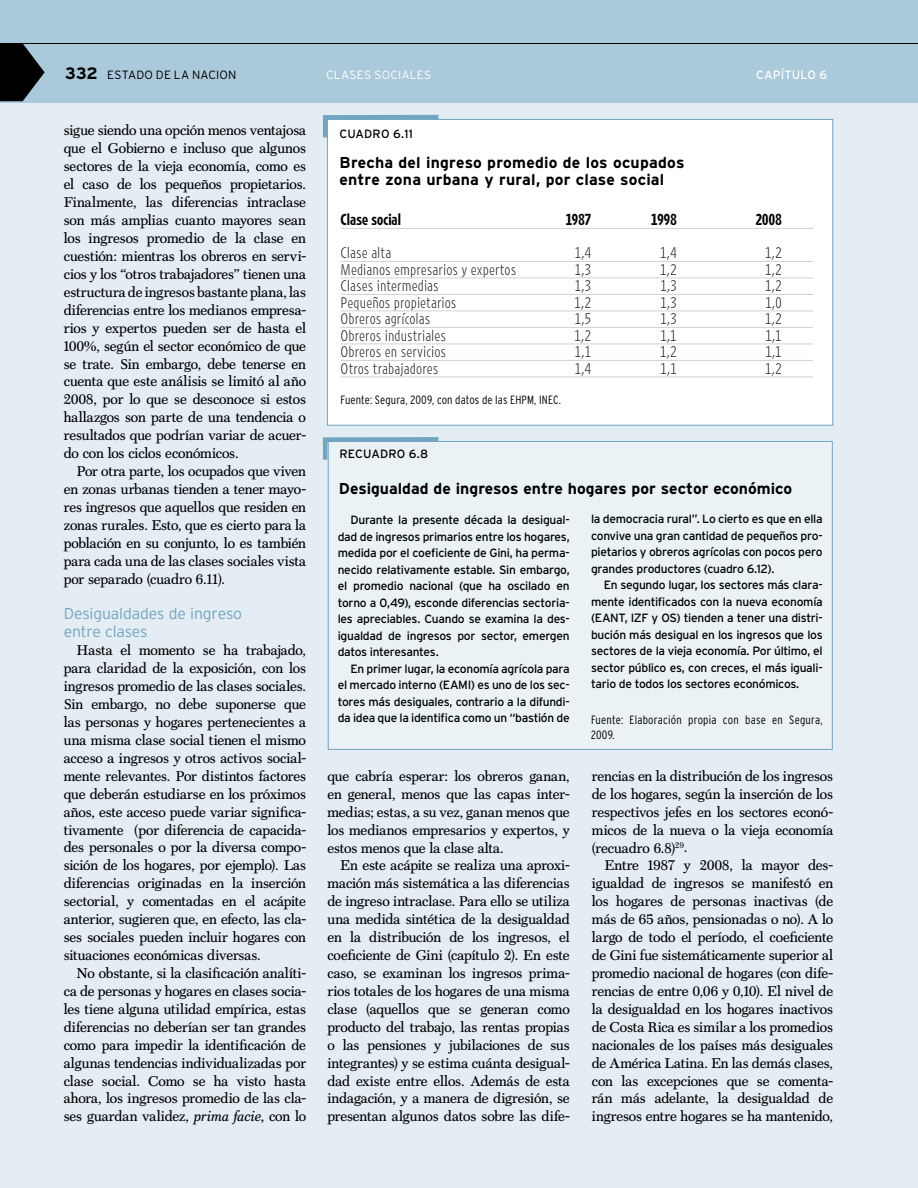
<style>
.page{position:relative;width:918px;height:1188px;background:#e3edf3}
.page>*{position:absolute;margin:0;border:0;box-sizing:border-box;transform-origin:0 0}
.t1{font:700 15.75px/16.5px "Interstate";letter-spacing:.005em;color:#000}
.t2{font:300 15.75px/17.9px "Interstate";letter-spacing:-.01em;color:#72a5c1}
.t3{font:14.25px/18px "Scotch Text";letter-spacing:-.01em;color:#000;text-align:justify}
.t4{font:14.25px "Retina A01";letter-spacing:.005em;color:#000}
.t5{font:14.25px "Retina A10";letter-spacing:.01em;color:#000}
.t6{font:12px/16.5px "Interstate";letter-spacing:-.025em;color:#000;text-align:justify}
.t7{font:300 condensed 12px/14.4px "Interstate";letter-spacing:.01em;color:#000}
.t8{font:12px "Interstate";letter-spacing:.01em;color:#000}
.t9{font:300 12px "Interstate";letter-spacing:.02em;color:#000}
.t10{font:300 12px "Interstate";letter-spacing:.01em;color:#fff}
.t11{font:12px "Interstate";letter-spacing:.01em;color:#fff}
.s1{font-weight:700;font-size:16.5px}
.s2{font-style:italic}
</style>
<div class="page">
<div style="left:0;top:0;width:918px;height:102px;background:#aac9da"></div>
<hr style="left:0;top:43px;width:918px;height:1px;background:#000">
<svg style="left:0;top:44px;width:45px;height:57px"></svg>
<div style="left:327px;top:119px;width:506px;height:307px;background:#fff;border:1px solid #72a5c1"></div>
<svg style="left:322px;top:114px;width:121px;height:28px"></svg>
<hr style="left:341px;top:228px;width:472px;height:1px;background:#d1d1d1">
<hr style="left:341px;top:261px;width:472px;height:1px;background:#d1d1d1">
<hr style="left:341px;top:278px;width:472px;height:1px;background:#d1d1d1">
<hr style="left:341px;top:294px;width:472px;height:1px;background:#d1d1d1">
<hr style="left:341px;top:311px;width:472px;height:1px;background:#d1d1d1">
<hr style="left:341px;top:327px;width:472px;height:1px;background:#d1d1d1">
<hr style="left:341px;top:344px;width:472px;height:1px;background:#d1d1d1">
<hr style="left:341px;top:360px;width:472px;height:1px;background:#d1d1d1">
<hr style="left:341px;top:377px;width:472px;height:1px;background:#d1d1d1">
<div style="left:328px;top:441px;width:505px;height:309px;background:#eaf2f6;border:1px solid #72a5c1"></div>
<svg style="left:322px;top:437px;width:121px;height:27px"></svg>
<p class="t9" style="left:65px;top:68px;width:173px"><span class="s1">332</span> ESTADO DE LA NACION</p>
<p class="t10" style="left:326px;top:68px;width:106px">CLASES SOCIALES</p>
<p class="t11" style="left:756px;top:68px;width:73px">CAPÍTULO 6</p>
<p class="t3" style="left:64px;top:122px;width:244px">sigue siendo una opción menos ventajosa que el Gobierno e incluso que algunos sectores de la vieja economía, como es el caso de los pequeños propietarios.<br>Finalmente, las diferencias intraclase son más amplias cuanto mayores sean los ingresos promedio de la clase en cuestión: mientras los obreros en servi&shy;cios y los “otros trabajadores” tienen una estructura de ingresos bastante plana, las diferencias entre los medianos empresa&shy;rios y expertos pueden ser de hasta el 100%, según el sector económico de que se trate. Sin embargo, debe tenerse en cuenta que este análisis se limitó al año 2008, por lo que se desconoce si estos hallazgos son parte de una tendencia o resultados que podrían variar de acuer&shy;do con los ciclos económicos.</p>
<p class="t3" style="left:64px;top:462px;width:244px;text-indent:13px">Por otra parte, los ocupados que viven en zonas urbanas tienden a tener mayo&shy;res ingresos que aquellos que residen en zonas rurales. Esto, que es cierto para la población en su conjunto, lo es también para cada una de las clases sociales vista por separado (cuadro 6.11).</p>
<p class="t2" style="left:64px;top:605px;width:180px">Desigualdades de ingreso entre clases</p>
<p class="t3" style="left:64px;top:641px;width:244px;text-indent:13px">Hasta el momento se ha trabajado, para claridad de la exposición, con los ingresos promedio de las clases sociales.<br>Sin embargo, no debe suponerse que las personas y hogares pertenecientes a una misma clase social tienen el mismo acceso a ingresos y otros activos social&shy;mente relevantes. Por distintos factores que deberán estudiarse en los próximos años, este acceso puede variar significa&shy;tivamente (por diferencia de capacida&shy;des personales o por la diversa compo&shy;sición de los hogares, por ejemplo). Las diferencias originadas en la inserción sectorial, y comentadas en el acápite anterior, sugieren que, en efecto, las cla&shy;ses sociales pueden incluir hogares con situaciones económicas diversas.</p>
<p class="t3" style="left:64px;top:964px;width:244px;text-indent:13px">No obstante, si la clasificación analíti&shy;ca de personas y hogares en clases socia&shy;les tiene alguna utilidad empírica, estas diferencias no deberían ser tan grandes como para impedir la identificación de algunas tendencias individualizadas por clase social. Como se ha visto hasta ahora, los ingresos promedio de las cla&shy;ses guardan validez, <span class="s2">prima facie</span>, con lo</p>
<p class="t8" style="left:339px;top:127px;width:75px">CUADRO 6.11</p>
<p class="t1" style="left:339px;top:154px;width:347px">Brecha del ingreso promedio de los ocupados entre zona urbana y rural, por clase social</p>
<p class="t5" style="left:341px;top:211px;width:62px">Clase social</p>
<p class="t5" style="left:566px;top:211px;width:27px">1987</p>
<p class="t5" style="left:651px;top:211px;width:27px">1998</p>
<p class="t5" style="left:756px;top:211px;width:27px">2008</p>
<p class="t4" style="left:341px;top:244px;width:52px">Clase alta</p>
<p class="t4" style="left:575px;top:244px;width:18px">1,4</p>
<p class="t4" style="left:660px;top:244px;width:18px">1,4</p>
<p class="t4" style="left:765px;top:244px;width:18px">1,2</p>
<p class="t4" style="left:341px;top:261px;width:177px">Medianos empresarios y expertos</p>
<p class="t4" style="left:575px;top:261px;width:18px">1,3</p>
<p class="t4" style="left:660px;top:261px;width:18px">1,2</p>
<p class="t4" style="left:765px;top:261px;width:18px">1,2</p>
<p class="t4" style="left:341px;top:277px;width:100px">Clases intermedias</p>
<p class="t4" style="left:575px;top:277px;width:18px">1,3</p>
<p class="t4" style="left:660px;top:277px;width:18px">1,3</p>
<p class="t4" style="left:765px;top:277px;width:18px">1,2</p>
<p class="t4" style="left:341px;top:294px;width:117px">Pequeños propietarios</p>
<p class="t4" style="left:575px;top:294px;width:18px">1,2</p>
<p class="t4" style="left:660px;top:294px;width:18px">1,3</p>
<p class="t4" style="left:765px;top:294px;width:18px">1,0</p>
<p class="t4" style="left:341px;top:310px;width:91px">Obreros agrícolas</p>
<p class="t4" style="left:575px;top:310px;width:18px">1,5</p>
<p class="t4" style="left:660px;top:310px;width:18px">1,3</p>
<p class="t4" style="left:765px;top:310px;width:18px">1,2</p>
<p class="t4" style="left:341px;top:327px;width:107px">Obreros industriales</p>
<p class="t4" style="left:575px;top:327px;width:18px">1,2</p>
<p class="t4" style="left:660px;top:327px;width:18px">1,1</p>
<p class="t4" style="left:765px;top:327px;width:18px">1,1</p>
<p class="t4" style="left:341px;top:343px;width:107px">Obreros en servicios</p>
<p class="t4" style="left:575px;top:343px;width:18px">1,1</p>
<p class="t4" style="left:660px;top:343px;width:18px">1,2</p>
<p class="t4" style="left:765px;top:343px;width:18px">1,1</p>
<p class="t4" style="left:341px;top:360px;width:99px">Otros trabajadores</p>
<p class="t4" style="left:575px;top:360px;width:18px">1,4</p>
<p class="t4" style="left:660px;top:360px;width:18px">1,1</p>
<p class="t4" style="left:765px;top:360px;width:18px">1,2</p>
<p class="t7" style="left:341px;top:393px;width:222px">Fuente: Segura, 2009, con datos de las EHPM, INEC.</p>
<p class="t8" style="left:339px;top:447px;width:90px">RECUADRO 6.8</p>
<p class="t1" style="left:339px;top:480px;width:455px">Desigualdad de ingresos entre hogares por sector económico</p>
<p class="t6" style="left:338px;top:512px;width:234px;text-indent:13px">Durante la presente década la desigual&shy;dad de ingresos primarios entre los hogares, medida por el coeficiente de Gini, ha perma&shy;necido relativamente estable. Sin embargo, el promedio nacional (que ha oscilado en torno a 0,49), esconde diferencias sectoria&shy;les apreciables. Cuando se examina la des&shy;igualdad de ingresos por sector, emergen datos interesantes.</p>
<p class="t6" style="left:338px;top:660px;width:234px;text-indent:13px">En primer lugar, la economía agrícola para el mercado interno (EAMI) es uno de los sec&shy;tores más desiguales, contrario a la difundi&shy;da idea que la identifica como un “bastión de</p>
<p class="t6" style="left:591px;top:511px;width:233px">la democracia rural”. Lo cierto es que en ella convive una gran cantidad de pequeños pro&shy;pietarios y obreros agrícolas con pocos pero grandes productores (cuadro 6.12).</p>
<p class="t6" style="left:591px;top:577px;width:233px;text-indent:13px">En segundo lugar, los sectores más clara&shy;mente identificados con la nueva economía (EANT, IZF y OS) tienden a tener una distri&shy;bución más desigual en los ingresos que los sectores de la vieja economía. Por último, el sector público es, con creces, el más iguali&shy;tario de todos los sectores económicos.</p>
<p class="t7" style="left:591px;top:713px;width:233px">Fuente: Elaboración propia con base en Segura,<br>2009.</p>
<p class="t3" style="left:327px;top:767px;width:244px">que cabría esperar: los obreros ganan, en general, menos que las capas inter&shy;medias; estas, a su vez, ganan menos que los medianos empresarios y expertos, y estos menos que la clase alta.</p>
<p class="t3" style="left:327px;top:857px;width:244px;text-indent:13px">En este acápite se realiza una aproxi&shy;mación más sistemática a las diferencias de ingreso intraclase. Para ello se utiliza una medida sintética de la desigualdad en la distribución de los ingresos, el coeficiente de Gini (capítulo 2). En este caso, se examinan los ingresos prima&shy;rios totales de los hogares de una misma clase (aquellos que se generan como producto del trabajo, las rentas propias o las pensiones y jubilaciones de sus integrantes) y se estima cuánta desigual&shy;dad existe entre ellos. Además de esta indagación, y a manera de digresión, se presentan algunos datos sobre las dife-</p>
<p class="t3" style="left:592px;top:767px;width:243px">rencias en la distribución de los ingresos de los hogares, según la inserción de los respectivos jefes en los sectores econó&shy;micos de la nueva o la vieja economía (recuadro 6.8)<sup>29</sup>.</p>
<p class="t3" style="left:592px;top:857px;width:243px;text-indent:13px">Entre 1987 y 2008, la mayor des&shy;igualdad de ingresos se manifestó en los hogares de personas inactivas (de más de 65 años, pensionadas o no). A lo largo de todo el período, el coeficiente de Gini fue sistemáticamente superior al promedio nacional de hogares (con dife&shy;rencias de entre 0,06 y 0,10). El nivel de la desigualdad en los hogares inactivos de Costa Rica es similar a los promedios nacionales de los países más desiguales de América Latina. En las demás clases, con las excepciones que se comenta&shy;rán más adelante, la desigualdad de ingresos entre hogares se ha mantenido,</p>
</div>
